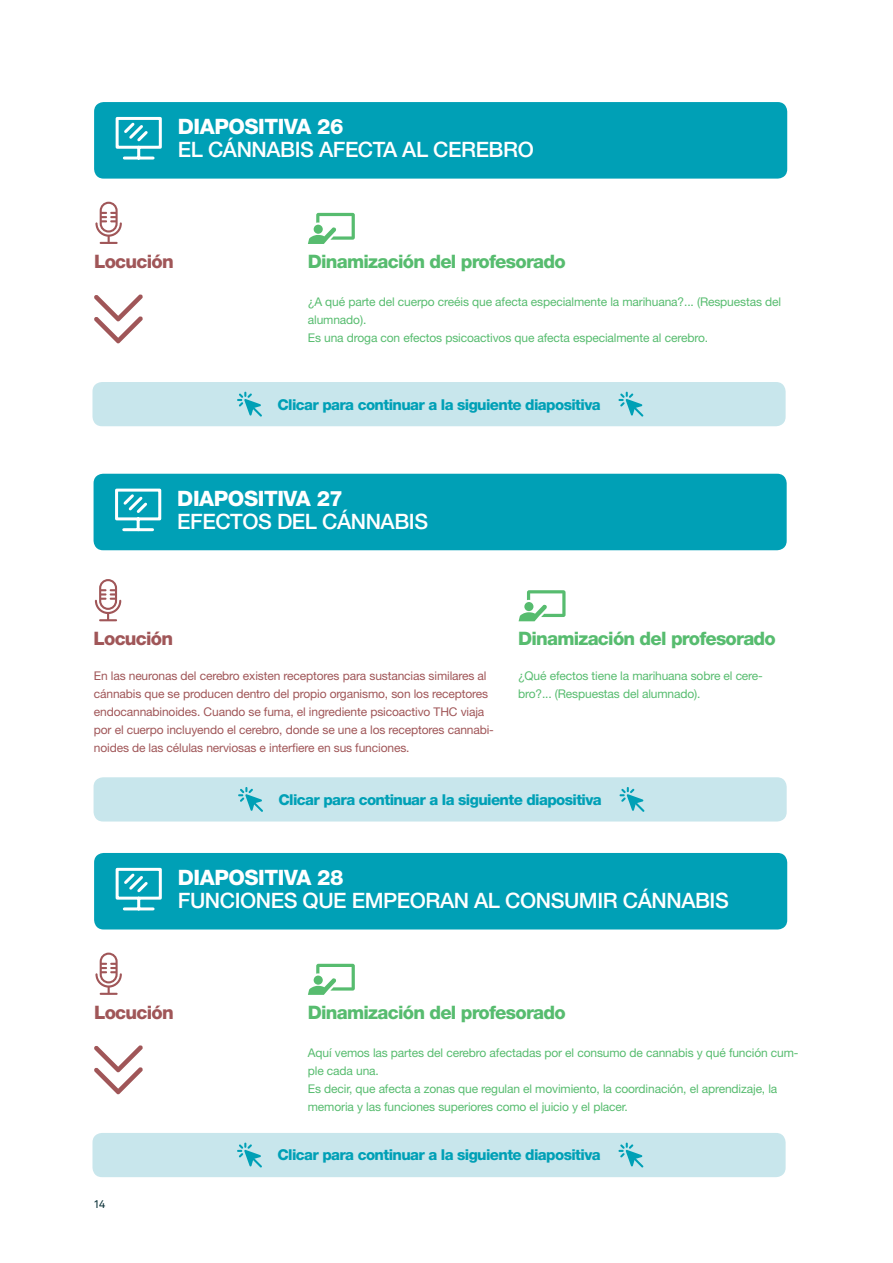
<style>
.page{position:relative;width:893px;height:1263px;background:#fff}
.page>*{position:absolute;margin:0;border:0;box-sizing:border-box;transform-origin:0 0}
.t1{font:500 21.3px "Helvetica Neue LT Std";letter-spacing:-.02em;color:#fff}
.t2{font:800 21.3px "Helvetica Neue LT Std";letter-spacing:-.02em;color:#fff}
.t3{font:800 18.6px "Helvetica Neue LT Std";letter-spacing:-.04em;color:#57bc6f}
.t4{font:800 18.6px "Helvetica Neue LT Std";letter-spacing:-.04em;color:#a05658}
.t5{font:800 15px "Helvetica Neue LT Std";letter-spacing:-.04em;color:#00a0b6}
.t6{font:12px/18px "Helvetica Neue LT Std";letter-spacing:-.01em;color:#57bc6f}
.t7{font:12px/18px "Helvetica Neue LT Std";letter-spacing:-.01em;color:#a05658}
.t8{font:11.1px "Akkurat";color:#002930}
</style>
<div class="page">
<div style="left:92px;top:382px;width:694px;height:44px;background:#c8e6ec;border-radius:10px"></div>
<svg style="left:237px;top:392px;width:25px;height:25px"></svg>
<svg style="left:618px;top:392px;width:25px;height:25px"></svg>
<div style="left:92px;top:1133px;width:694px;height:44px;background:#c8e6ec;border-radius:10px"></div>
<svg style="left:237px;top:1142px;width:25px;height:25px"></svg>
<svg style="left:618px;top:1142px;width:25px;height:25px"></svg>
<svg style="left:308px;top:213px;width:47px;height:31px"></svg>
<svg style="left:308px;top:964px;width:47px;height:31px"></svg>
<svg style="left:95px;top:202px;width:27px;height:42px"></svg>
<svg style="left:95px;top:952px;width:27px;height:43px"></svg>
<div style="left:94px;top:102px;width:693px;height:77px;background:#00a0b6;border-radius:10px"></div>
<div style="left:94px;top:853px;width:693px;height:76px;background:#00a0b6;border-radius:10px"></div>
<svg style="left:115px;top:116px;width:47px;height:44px"></svg>
<svg style="left:115px;top:867px;width:47px;height:44px"></svg>
<svg style="left:94px;top:294px;width:49px;height:50px"></svg>
<svg style="left:94px;top:1045px;width:49px;height:49px"></svg>
<svg style="left:519px;top:590px;width:47px;height:31px"></svg>
<svg style="left:95px;top:579px;width:26px;height:42px"></svg>
<div style="left:94px;top:474px;width:693px;height:76px;background:#00a0b6;border-radius:10px"></div>
<svg style="left:115px;top:488px;width:47px;height:44px"></svg>
<div style="left:94px;top:777px;width:693px;height:44px;background:#c8e6ec;border-radius:10px"></div>
<svg style="left:238px;top:787px;width:25px;height:25px"></svg>
<svg style="left:619px;top:787px;width:25px;height:25px"></svg>
<h1 class="t2" style="left:178px;top:114px;width:167px">DIAPOSITIVA 26</h1>
<h1 class="t1" style="left:178px;top:137px;width:357px">EL CÁNNABIS AFECTA AL CEREBRO</h1>
<h2 class="t4" style="left:94px;top:250px;width:81px">Locución</h2>
<h2 class="t3" style="left:308px;top:250px;width:259px">Dinamización del profesorado</h2>
<p class="t6" style="left:308px;top:292px;width:475px">¿A qué parte del cuerpo creéis que afecta especialmente la marihuana?... (Respuestas del alumnado).<br>Es una droga con efectos psicoactivos que afecta especialmente al cerebro.</p>
<p class="t5" style="left:277px;top:395px;width:325px">Clicar para continuar a la siguiente diapositiva</p>
<h1 class="t2" style="left:177px;top:486px;width:167px">DIAPOSITIVA 27</h1>
<h1 class="t1" style="left:177px;top:508px;width:252px">EFECTOS DEL CÁNNABIS</h1>
<h2 class="t4" style="left:94px;top:628px;width:81px">Locución</h2>
<p class="t7" style="left:94px;top:667px;width:402px">En las neuronas del cerebro existen receptores para sustancias similares al cánnabis que se producen dentro del propio organismo, son los receptores endocannabinoides. Cuando se fuma, el ingrediente psicoactivo THC viaja por el cuerpo incluyendo el cerebro, donde se une a los receptores cannabi&shy;noides de las células nerviosas e interfiere en sus funciones.</p>
<h2 class="t3" style="left:518px;top:628px;width:259px">Dinamización del profesorado</h2>
<p class="t6" style="left:518px;top:667px;width:246px">¿Qué efectos tiene la marihuana sobre el cere&shy;bro?... (Respuestas del alumnado).</p>
<p class="t5" style="left:278px;top:790px;width:325px">Clicar para continuar a la siguiente diapositiva</p>
<h1 class="t2" style="left:178px;top:865px;width:167px">DIAPOSITIVA 28</h1>
<h1 class="t1" style="left:178px;top:888px;width:552px">FUNCIONES QUE EMPEORAN AL CONSUMIR CÁNNABIS</h1>
<h2 class="t4" style="left:94px;top:1001px;width:81px">Locución</h2>
<p class="t8" style="left:94px;top:1197px;width:13px">14</p>
<h2 class="t3" style="left:308px;top:1001px;width:259px">Dinamización del profesorado</h2>
<p class="t6" style="left:308px;top:1043px;width:492px">Aquí vemos las partes del cerebro afectadas por el consumo de cannabis y qué función cum&shy;ple cada una.<br>Es decir, que afecta a zonas que regulan el movimiento, la coordinación, el aprendizaje, la memoria y las funciones superiores como el juicio y el placer.</p>
<p class="t5" style="left:277px;top:1146px;width:325px">Clicar para continuar a la siguiente diapositiva</p>
</div>
